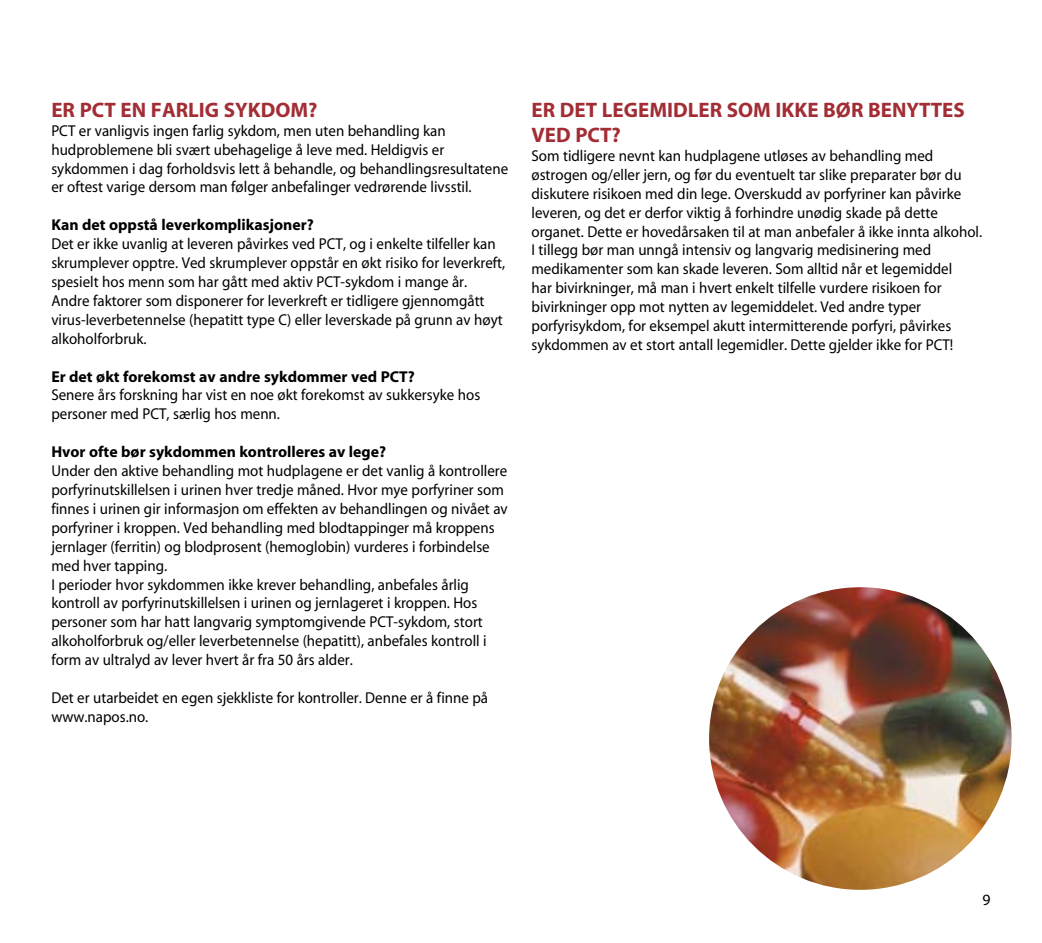
<style>
.page{position:relative;width:1042px;height:943px;background:#fff}
.page>*{position:absolute;margin:0;border:0;box-sizing:border-box;transform-origin:0 0}
.t1{font:700 21px "Myriad";color:#a22d35}
.t2{font:15.75px/18.9px "Myriad";color:#000;scale:.95 1}
.t3{font:700 15.75px "Myriad";color:#000}
.t4{font:15.75px "Myriad";color:#000}
</style>
<div class="page">
<img style="left:709px;top:587px;width:302px;height:302px;border-radius:151px">
<h1 class="t1" style="left:51px;top:99px;width:268px">ER PCT EN FARLIG SYKDOM?</h1>
<p class="t2" style="left:51px;top:122px;width:482px">PCT er vanligvis ingen farlig sykdom, men uten behandling kan hudproblemene bli svært ubehagelige å leve med. Heldigvis er sykdommen i dag forholdsvis lett å behandle, og behandlingsresultatene er oftest varige dersom man følger anbefalinger vedrørende livsstil.</p>
<p class="t3" style="left:51px;top:217px;width:264px">Kan det oppstå leverkomplikasjoner?</p>
<p class="t2" style="left:51px;top:235px;width:479px">Det er ikke uvanlig at leveren påvirkes ved PCT, og i enkelte tilfeller kan skrumplever opptre. Ved skrumplever oppstår en økt risiko for leverkreft, spesielt hos menn som har gått med aktiv PCT-sykdom i mange år.<br>Andre faktorer som disponerer for leverkreft er tidligere gjennomgått virus-leverbetennelse (hepatitt type C) eller leverskade på grunn av høyt alkoholforbruk.</p>
<p class="t3" style="left:51px;top:368px;width:365px">Er det økt forekomst av andre sykdommer ved PCT?</p>
<p class="t2" style="left:51px;top:386px;width:453px">Senere års forskning har vist en noe økt forekomst av sukkersyke hos personer med PCT, særlig hos menn.</p>
<p class="t3" style="left:51px;top:444px;width:336px">Hvor ofte bør sykdommen kontrolleres av lege?</p>
<p class="t2" style="left:51px;top:462px;width:482px">Under den aktive behandling mot hudplagene er det vanlig å kontrollere porfyrinutskillelsen i urinen hver tredje måned. Hvor mye porfyriner som finnes i urinen gir informasjon om effekten av behandlingen og nivået av porfyriner i kroppen. Ved behandling med blodtappinger må kroppens jernlager (ferritin) og blodprosent (hemoglobin) vurderes i forbindelse med hver tapping.<br>I perioder hvor sykdommen ikke krever behandling, anbefales årlig kontroll av porfyrinutskillelsen i urinen og jernlageret i kroppen. Hos personer som har hatt langvarig symptomgivende PCT-sykdom, stort alkoholforbruk og/eller leverbetennelse (hepatitt), anbefales kontroll i form av ultralyd av lever hvert år fra 50 års alder.</p>
<p class="t2" style="left:51px;top:689px;width:461px">Det er utarbeidet en egen sjekkliste for kontroller. Denne er å finne på www.napos.no.</p>
<h1 class="t1" style="left:531px;top:99px;width:42px">ER DET</h1>
<h1 class="t1" style="left:602px;top:99px;width:318px">LEGEMIDLER SOM IKKE BØR BENYTTE</h1>
<h1 class="t1" style="left:953px;top:99px;width:13px">S</h1>
<h1 class="t1" style="left:531px;top:124px;width:14px">VED</h1>
<h1 class="t1" style="left:575px;top:124px;width:47px">PCT?</h1>
<p class="t2" style="left:531px;top:147px;width:476px">Som tidligere nevnt kan hudplagene utløses av behandling med østrogen og/eller jern, og før du eventuelt tar slike preparater bør du diskutere risikoen med din lege. Overskudd av porfyriner kan påvirke leveren, og det er derfor viktig å forhindre unødig skade på dette organet. Dette er hovedårsaken til at man anbefaler å ikke innta alkohol.<br>I tillegg bør man unngå intensiv og langvarig medisinering med medikamenter som kan skade leveren. Som alltid når et legemiddel<br>har bivirkninger, må man i hvert enkelt tilfelle vurdere risikoen for bivirkninger opp mot nytten av legemiddelet. Ved andre typer porfyrisykdom, for eksempel akutt intermitterende porfyri, påvirkes sykdommen av et stort antall legemidler. Dette gjelder ikke for PCT!</p>
<p class="t4" style="left:982px;top:892px;width:10px">9</p>
</div>
